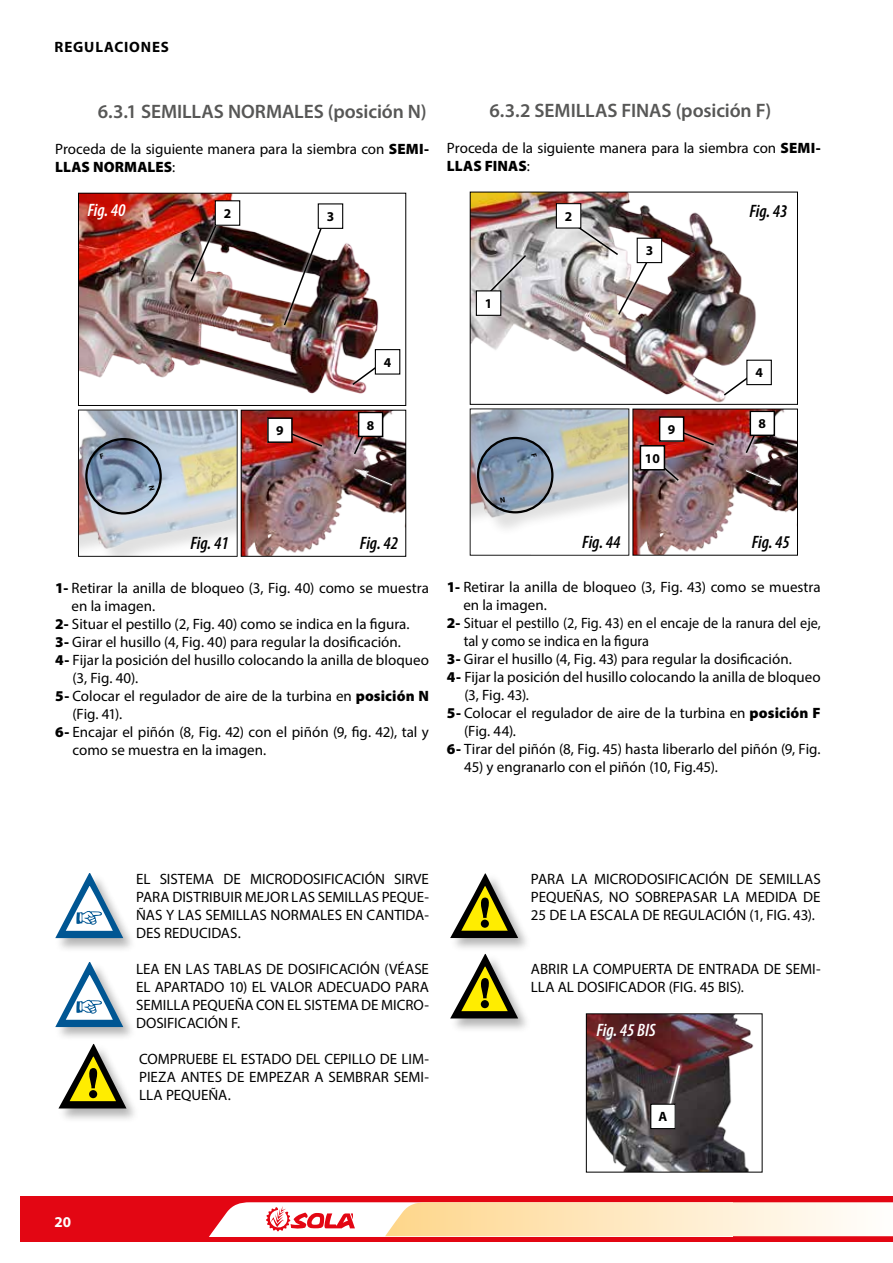
<style>
.page{position:relative;width:893px;height:1263px;background:#fff}
.page>*{position:absolute;margin:0;border:0;box-sizing:border-box;transform-origin:0 0}
.t1{font:600 19.5px "Myriad Pro";letter-spacing:-.005em;color:#575756}
.t2{font:italic 600 condensed 18px "Myriad Pro";color:#000}
.t3{font:italic 600 condensed 18px "Myriad Pro";color:#fff}
.t4{font:15px/18px "Myriad Pro";color:#000;text-align:justify}
.t5{font:15px "Myriad Pro";color:#000;scale:.95 1}
.t6{font:700 15px "Myriad Pro";letter-spacing:.055em;color:#000}
.t7{font:700 15px "Myriad Pro";color:#fff}
.t8{font:700 13.5px "Myriad Pro";color:#000}
.s1{font-weight:900}
</style>
<div class="page">
<div style="left:20px;top:1196px;width:873px;height:45px;background:#e30613"></div>
<svg style="left:209px;top:1202px;width:684px;height:34px;background:#fde1c7"></svg>
<img style="left:78px;top:192px;width:328px;height:214px">
<svg style="left:187px;top:202px;width:41px;height:83px"></svg>
<img style="left:189px;top:204px;width:37px;height:79px">
<svg style="left:281px;top:209px;width:50px;height:119px"></svg>
<svg style="left:283px;top:210px;width:46px;height:117px"></svg>
<svg style="left:350px;top:357px;width:38px;height:31px"></svg>
<svg style="left:351px;top:359px;width:36px;height:27px"></svg>
<div style="left:318px;top:204px;width:25px;height:24px;background:#fff"></div>
<div style="left:318px;top:203px;width:25px;height:26px;border:1px solid #000"></div>
<div style="left:215px;top:201px;width:25px;height:24px;background:#fff"></div>
<div style="left:215px;top:200px;width:25px;height:26px;border:1px solid #000"></div>
<div style="left:375px;top:350px;width:25px;height:24px;background:#fff"></div>
<div style="left:375px;top:349px;width:25px;height:26px;border:1px solid #000"></div>
<img style="left:469px;top:191px;width:329px;height:214px">
<svg style="left:565px;top:217px;width:56px;height:41px"></svg>
<svg style="left:615px;top:263px;width:44px;height:55px"></svg>
<img style="left:567px;top:219px;width:91px;height:97px">
<div style="left:721px;top:368px;width:38px;height:31px;background:#fff"></div>
<svg style="left:722px;top:378px;width:36px;height:19px"></svg>
<div style="left:637px;top:238px;width:25px;height:25px;background:#fff"></div>
<div style="left:637px;top:238px;width:25px;height:25px;border:1px solid #000"></div>
<div style="left:556px;top:204px;width:25px;height:24px;background:#fff"></div>
<div style="left:556px;top:203px;width:25px;height:26px;border:1px solid #000"></div>
<div style="left:747px;top:360px;width:24px;height:25px;background:#fff"></div>
<div style="left:746px;top:360px;width:26px;height:25px;border:1px solid #000"></div>
<svg style="left:483px;top:252px;width:46px;height:47px"></svg>
<svg style="left:485px;top:253px;width:43px;height:44px;background:#bab9bb"></svg>
<div style="left:476px;top:291px;width:25px;height:24px;background:#fff"></div>
<div style="left:476px;top:290px;width:25px;height:26px;border:1px solid #000"></div>
<img style="left:586px;top:1013px;width:177px;height:160px">
<div style="left:651px;top:1104px;width:24px;height:24px;background:#fff"></div>
<div style="left:650px;top:1104px;width:26px;height:25px;border:1px solid #000"></div>
<div style="left:54px;top:872px;width:83px;height:81px;background:#000;opacity:.3"></div>
<svg style="left:55px;top:873px;width:68px;height:65px"></svg>
<div style="left:54px;top:961px;width:83px;height:81px;background:#000;opacity:.3"></div>
<svg style="left:55px;top:962px;width:68px;height:65px"></svg>
<div style="left:58px;top:1043px;width:82px;height:80px;background:#000;opacity:.3"></div>
<svg style="left:58px;top:1044px;width:68px;height:64px"></svg>
<div style="left:89px;top:1090px;width:8px;height:8px;background:#000;border-radius:50%"></div>
<div style="left:449px;top:873px;width:82px;height:79px;background:#000;opacity:.3"></div>
<svg style="left:450px;top:873px;width:68px;height:65px"></svg>
<div style="left:481px;top:920px;width:8px;height:8px;background:#000;border-radius:50%"></div>
<div style="left:449px;top:953px;width:82px;height:80px;background:#000;opacity:.3"></div>
<svg style="left:450px;top:954px;width:68px;height:64px"></svg>
<div style="left:481px;top:1000px;width:8px;height:8px;background:#000;border-radius:50%"></div>
<img style="left:78px;top:409px;width:328px;height:148px">
<img style="left:469px;top:408px;width:329px;height:148px">
<p class="t6" style="left:55px;top:38px;width:116px">REGULACIONES</p>
<h1 class="t1" style="left:98px;top:99px;width:330px">6.3.1 SEMILLAS NORMALES (posición N)</h1>
<p class="t4" style="left:55px;top:140px;width:375px">Proceda de la siguiente manera para la siembra con <span class="s1">SEMI-<br>LLAS NORMALES</span>:</p>
<p class="t3" style="left:87px;top:199px;width:40px">Fig. 40</p>
<p class="t8" style="left:224px;top:205px;width:9px">2</p>
<p class="t8" style="left:327px;top:208px;width:9px">3</p>
<h1 class="t1" style="left:489px;top:98px;width:283px">6.3.2 SEMILLAS FINAS (posición F)</h1>
<p class="t4" style="left:447px;top:138px;width:375px">Proceda de la siguiente manera para la siembra con <span class="s1">SEMI-<br>LLAS FINAS</span>:</p>
<p class="t8" style="left:485px;top:295px;width:9px">1</p>
<p class="t8" style="left:565px;top:208px;width:9px">2</p>
<p class="t8" style="left:646px;top:242px;width:9px">3</p>
<p class="t2" style="left:749px;top:200px;width:40px">Fig. 43</p>
<p class="t8" style="left:276px;top:422px;width:9px">9</p>
<p class="t8" style="left:384px;top:354px;width:9px">4</p>
<p class="t8" style="left:367px;top:416px;width:9px">8</p>
<p class="t8" style="left:645px;top:449px;width:16px">10</p>
<p class="t8" style="left:668px;top:421px;width:9px">9</p>
<p class="t8" style="left:755px;top:364px;width:9px">4</p>
<p class="t8" style="left:759px;top:415px;width:9px">8</p>
<p class="t2" style="left:191px;top:532px;width:40px">Fig. 41</p>
<p class="t4" style="left:55px;top:578px;width:375px"><span class="s1">1-</span> Retirar la anilla de bloqueo (3, Fig. 40) como se muestra</p>
<p class="t4" style="left:72px;top:596px;width:85px">en la imagen.</p>
<p class="t4" style="left:55px;top:614px;width:356px"><span class="s1">2-</span> Situar el pestillo (2, Fig. 40) como se indica en la figura.</p>
<p class="t4" style="left:55px;top:632px;width:347px"><span class="s1">3-</span> Girar el husillo (4, Fig. 40) para regular la dosificación.</p>
<p class="t4" style="left:55px;top:650px;width:375px"><span class="s1">4-</span> Fijar la posición del husillo colocando la anilla de bloqueo</p>
<p class="t4" style="left:73px;top:668px;width:67px">(3, Fig. 40).</p>
<p class="t4" style="left:55px;top:686px;width:375px"><span class="s1">5-</span> Colocar el regulador de aire de la turbina en <span class="s1">posición N</span></p>
<p class="t4" style="left:72px;top:704px;width:51px">(Fig. 41).</p>
<p class="t4" style="left:55px;top:722px;width:375px"><span class="s1">6-</span> Encajar el piñón (8, Fig. 42) con el piñón (9, fig. 42), tal y</p>
<p class="t4" style="left:73px;top:740px;width:195px">como se muestra en la imagen.</p>
<p class="t2" style="left:360px;top:532px;width:40px">Fig. 42</p>
<p class="t2" style="left:582px;top:530px;width:40px">Fig. 44</p>
<p class="t2" style="left:752px;top:531px;width:40px">Fig. 45</p>
<p class="t4" style="left:447px;top:577px;width:375px"><span class="s1">1-</span> Retirar la anilla de bloqueo (3, Fig. 43) como se muestra</p>
<p class="t4" style="left:463px;top:595px;width:85px">en la imagen.</p>
<p class="t5" style="left:447px;top:613px;width:395px"><span class="s1">2-</span> Situar el pestillo (2, Fig. 43) en el encaje de la ranura del eje,</p>
<p class="t5" style="left:464px;top:631px;width:197px">tal y como se indica en la figura</p>
<p class="t4" style="left:447px;top:649px;width:346px"><span class="s1">3-</span> Girar el husillo (4, Fig. 43) para regular la dosificación.</p>
<p class="t4" style="left:447px;top:667px;width:375px"><span class="s1">4-</span> Fijar la posición del husillo colocando la anilla de bloqueo</p>
<p class="t4" style="left:464px;top:685px;width:66px">(3, Fig. 43).</p>
<p class="t4" style="left:447px;top:703px;width:375px"><span class="s1">5-</span> Colocar el regulador de aire de la turbina en <span class="s1">posición F</span></p>
<p class="t4" style="left:464px;top:721px;width:53px">(Fig. 44).</p>
<p class="t4" style="left:447px;top:739px;width:375px"><span class="s1">6-</span> Tirar del piñón (8, Fig. 45) hasta liberarlo del piñón (9, Fig.</p>
<p class="t4" style="left:464px;top:757px;width:255px">45) y engranarlo con el piñón (10, Fig.45).</p>
<p class="t7" style="left:55px;top:1212px;width:18px">20</p>
<p class="t4" style="left:136px;top:870px;width:294px">EL SISTEMA DE MICRODOSIFICACIÓN SIRVE PARA DISTRIBUIR MEJOR LAS SEMILLAS PEQUE-ÑAS Y LAS SEMILLAS NORMALES EN CANTIDA-DES REDUCIDAS.</p>
<p class="t4" style="left:136px;top:960px;width:294px">LEA EN LAS TABLAS DE DOSIFICACIÓN (VÉASE EL APARTADO 10) EL VALOR ADECUADO PARA SEMILLA PEQUEÑA CON EL SISTEMA DE MICRO-DOSIFICACIÓN F.</p>
<p class="t4" style="left:139px;top:1050px;width:291px">COMPRUEBE EL ESTADO DEL CEPILLO DE LIM-PIEZA ANTES DE EMPEZAR A SEMBRAR SEMI-LLA PEQUEÑA.</p>
<p class="t4" style="left:531px;top:870px;width:291px">PARA LA MICRODOSIFICACIÓN DE SEMILLAS PEQUEÑAS, NO SOBREPASAR LA MEDIDA DE 25 DE LA ESCALA DE REGULACIÓN (1, FIG. 43).</p>
<p class="t4" style="left:531px;top:960px;width:291px">ABRIR LA COMPUERTA DE ENTRADA DE SEMI-<br>LLA AL DOSIFICADOR (FIG. 45 BIS).</p>
<p class="t3" style="left:596px;top:1018px;width:61px">Fig. 45 BIS</p>
<p class="t8" style="left:659px;top:1108px;width:10px">A</p>
</div>
